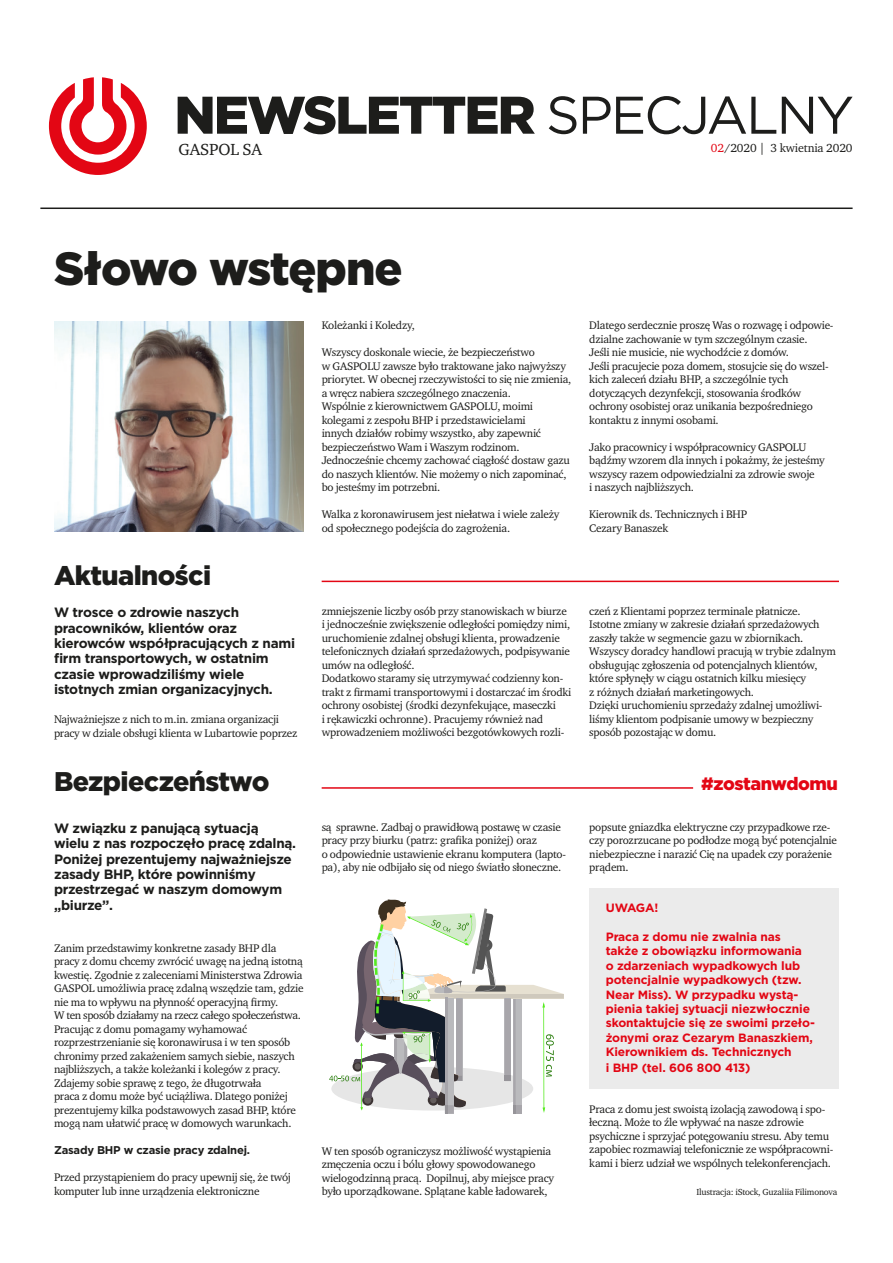
<style>
.page{position:relative;width:893px;height:1263px;background:#fff}
.page>*{position:absolute;margin:0;border:0;box-sizing:border-box;transform-origin:0 0}
.t1{font:900 52.8px "Gotham";letter-spacing:-.04em;color:#1d1d1b}
.t2{font:900 46.5px "Gotham";letter-spacing:-.025em;color:#1d1d1b}
.t3{font:900 27px "Gotham";letter-spacing:-.02em;color:#1d1d1b}
.t4{font:900 18px "Gotham";letter-spacing:-.02em;color:#e30614}
.t5{font:16.5px "Charter ITC";letter-spacing:-.01em;color:#1d1d1b}
.t6{font:700 13.5px/15.3px "Gotham";letter-spacing:-.02em;color:#1d1d1b}
.t7{font:700 12px/14.4px "Gotham";letter-spacing:-.01em;color:#e30614}
.t8{font:12px "Charter ITC";letter-spacing:-.01em;color:#1d1d1b}
.t9{font:11.25px/13.5px "Charter ITC";letter-spacing:-.02em;color:#1d1d1b}
.t10{font:700 11.25px "Gotham";letter-spacing:-.02em;color:#1d1d1b}
.t11{font:9px "Charter ITC";letter-spacing:-.02em;color:#1d1d1b}
.s1{font-weight:400}
.s2{color:#e30614}
</style>
<div class="page">
<div style="left:589px;top:888px;width:250px;height:201px;background:#ebebeb"></div>
<hr style="left:322px;top:581px;width:517px;height:1px;background:#e30614">
<hr style="left:322px;top:787px;width:371px;height:2px;background:#e30614">
<hr style="left:40px;top:207px;width:813px;height:2px;background:#1d1d1b">
<svg style="left:49px;top:77px;width:98px;height:98px"></svg>
<img style="left:54px;top:321px;width:250px;height:211px">
<svg style="left:329px;top:899px;width:235px;height:214px"></svg>
<p class="t1" style="left:174px;top:79px;width:681px">NEWSLETTER <span class="s1">SPECJALNY</span></p>
<p class="t8" style="left:711px;top:140px;width:143px"><span class="s2">02</span>/2020 | 3 kwietnia 2020</p>
<p class="t5" style="left:179px;top:139px;width:85px">GASPOL SA</p>
<p class="t2" style="left:54px;top:236px;width:350px">Słowo wstępne</p>
<p class="t3" style="left:54px;top:556px;width:159px">Aktualności</p>
<p class="t6" style="left:54px;top:605px;width:243px">W trosce o zdrowie naszych pracowników, klientów oraz kierowców współpracujących z nami firm transportowych, w ostatnim czasie wprowadziliśmy wiele istotnych zmian organizacyjnych.</p>
<p class="t9" style="left:54px;top:713px;width:245px">Najważniejsze z nich to m.in. zmiana organizacji pracy w dziale obsługi klienta w Lubartowie poprzez</p>
<p class="t9" style="left:322px;top:319px;width:95px">Koleżanki i Koledzy,</p>
<p class="t9" style="left:322px;top:346px;width:251px">Wszyscy doskonale wiecie, że bezpieczeństwo<br>w GASPOLU zawsze było traktowane jako najwyższy priorytet. W obecnej rzeczywistości to się nie zmienia, a wręcz nabiera szczególnego znaczenia.<br>Wspólnie z kierownictwem GASPOLU, moimi kolegami z zespołu BHP i przedstawicielami<br>innych działów robimy wszystko, aby zapewnić bezpieczeństwo Wam i Waszym rodzinom.<br>Jednocześnie chcemy zachować ciągłość dostaw gazu do naszych klientów. Nie możemy o nich zapominać, bo jesteśmy im potrzebni.</p>
<p class="t9" style="left:322px;top:508px;width:239px">Walka z koronawirusem jest niełatwa i wiele zależy od społecznego podejścia do zagrożenia.</p>
<p class="t9" style="left:322px;top:604px;width:250px">zmniejszenie liczby osób przy stanowiskach w biurze i jednocześnie zwiększenie odległości pomiędzy nimi, uruchomienie zdalnej obsługi klienta, prowadzenie telefonicznych działań sprzedażowych, podpisywanie umów na odległość.</p>
<p class="t9" style="left:322px;top:672px;width:251px">Dodatkowo staramy się utrzymywać codzienny kon&shy;trakt z firmami transportowymi i dostarczać im środki ochrony osobistej (środki dezynfekujące, maseczki<br>i rękawiczki ochronne). Pracujemy również nad wprowadzeniem możliwości bezgotówkowych rozli-</p>
<p class="t9" style="left:589px;top:319px;width:246px">Dlatego serdecznie proszę Was o rozwagę i odpowie&shy;dzialne zachowanie w tym szczególnym czasie.<br>Jeśli nie musicie, nie wychodźcie z domów.<br>Jeśli pracujecie poza domem, stosujcie się do wszel&shy;kich zaleceń działu BHP, a szczególnie tych dotyczących dezynfekcji, stosowania środków ochrony osobistej oraz unikania bezpośredniego kontaktu z innymi osobami.</p>
<p class="t9" style="left:589px;top:440px;width:237px">Jako pracownicy i współpracownicy GASPOLU bądźmy wzorem dla innych i pokażmy, że jesteśmy wszyscy razem odpowiedzialni za zdrowie swoje<br>i naszych najbliższych.</p>
<p class="t9" style="left:589px;top:508px;width:159px">Kierownik ds. Technicznych i BHP</p>
<p class="t9" style="left:589px;top:521px;width:81px">Cezary Banaszek</p>
<p class="t9" style="left:589px;top:604px;width:213px">czeń z Klientami poprzez terminale płatnicze.</p>
<p class="t9" style="left:589px;top:618px;width:232px">Istotne zmiany w zakresie działań sprzedażowych zaszły także w segmencie gazu w zbiornikach.</p>
<p class="t9" style="left:589px;top:645px;width:248px">Wszyscy doradcy handlowi pracują w trybie zdalnym obsługując zgłoszenia od potencjalnych klientów, które spłynęły w ciągu ostatnich kilku miesięcy<br>z różnych działań marketingowych.</p>
<p class="t9" style="left:589px;top:699px;width:235px">Dzięki uruchomieniu sprzedaży zdalnej umożliwi&shy;liśmy klientom podpisanie umowy w bezpieczny sposób pozostając w domu.</p>
<p class="t3" style="left:54px;top:763px;width:217px">Bezpieczeństwo</p>
<p class="t4" style="left:701px;top:771px;width:138px">#zostanwdomu</p>
<p class="t6" style="left:54px;top:820px;width:244px">W związku z panującą sytuacją wielu z nas rozpoczęło pracę zdalną.<br>Poniżej prezentujemy najważniejsze zasady BHP, które powinniśmy przestrzegać w naszym domowym „biurze”.</p>
<p class="t9" style="left:54px;top:941px;width:251px">Zanim przedstawimy konkretne zasady BHP dla pracy z domu chcemy zwrócić uwagę na jedną istotną kwestię. Zgodnie z zaleceniami Ministerstwa Zdrowia GASPOL umożliwia pracę zdalną wszędzie tam, gdzie nie ma to wpływu na płynność operacyjną firmy.<br>W ten sposób działamy na rzecz całego społeczeństwa.<br>Pracując z domu pomagamy wyhamować rozprzestrzenianie się koronawirusa i w ten sposób chronimy przed zakażeniem samych siebie, naszych najbliższych, a także koleżanki i kolegów z pracy.<br>Zdajemy sobie sprawę z tego, że długotrwała<br>praca z domu może być uciążliwa. Dlatego poniżej prezentujemy kilka podstawowych zasad BHP, które mogą nam ułatwić pracę w domowych warunkach.</p>
<p class="t10" style="left:54px;top:1143px;width:198px">Zasady BHP w czasie pracy zdalnej.</p>
<p class="t9" style="left:54px;top:1171px;width:238px">Przed przystąpieniem do pracy upewnij się, że twój komputer lub inne urządzenia elektroniczne</p>
<p class="t9" style="left:322px;top:820px;width:246px">są sprawne. Zadbaj o prawidłową postawę w czasie pracy przy biurku (patrz: grafika poniżej) oraz<br>o odpowiednie ustawienie ekranu komputera (lapto&shy;pa), aby nie odbijało się od niego światło słoneczne.</p>
<p class="t9" style="left:322px;top:1144px;width:234px">W ten sposób ograniczysz możliwość wystąpienia zmęczenia oczu i bólu głowy spowodowanego wielogodzinną pracą. Dopilnuj, aby miejsce pracy było uporządkowane. Splątane kable ładowarek,</p>
<p class="t9" style="left:589px;top:820px;width:249px">popsute gniazdka elektryczne czy przypadkowe rze&shy;czy porozrzucane po podłodze mogą być potencjalnie niebezpieczne i narazić Cię na upadek czy porażenie prądem.</p>
<p class="t7" style="left:606px;top:901px;width:54px">UWAGA!</p>
<p class="t7" style="left:606px;top:929px;width:211px">Praca z domu nie zwalnia nas także z obowiązku informowania<br>o zdarzeniach wypadkowych lub potencjalnie wypadkowych (tzw.<br>Near Miss). W przypadku wystą&shy;pienia takiej sytuacji niezwłocznie skontaktujcie się ze swoimi przeło&shy;żonymi oraz Cezarym Banaszkiem,<br>Kierownikiem ds. Technicznych</p>
<p class="t7" style="left:606px;top:1061px;width:146px">i BHP (tel. 606 800 413)</p>
<p class="t9" style="left:589px;top:1102px;width:245px">Praca z domu jest swoistą izolacją zawodową i spo&shy;łeczną. Może to źle wpływać na nasze zdrowie psychiczne i sprzyjać potęgowaniu stresu. Aby temu zapobiec rozmawiaj telefonicznie ze współpracowni&shy;kami i bierz udział we wspólnych telekonferencjach.</p>
<p class="t11" style="left:696px;top:1186px;width:142px">Ilustracja: iStock, Guzaliia Filimonova</p>
</div>
